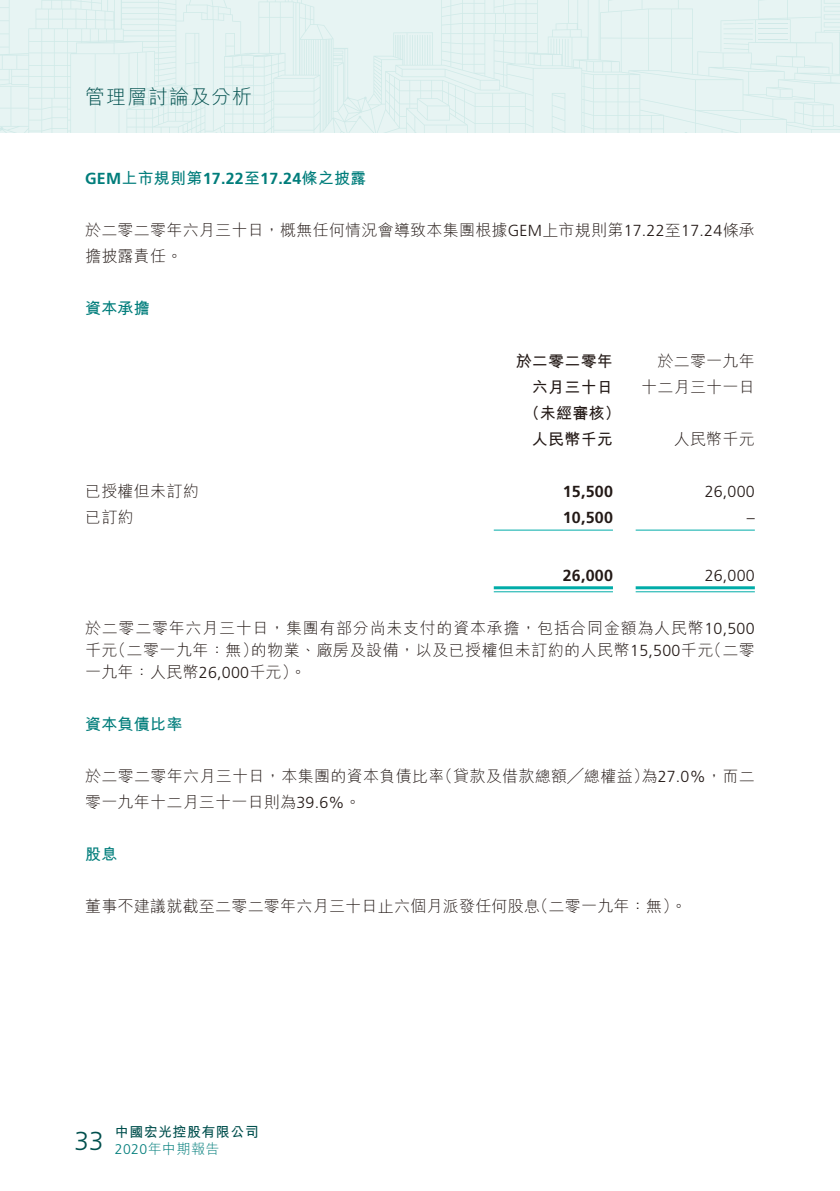
<style>
.page{position:relative;width:840px;height:1191px;background:#fff}
.page>*{position:absolute;margin:0;border:0;box-sizing:border-box;transform-origin:0 0}
.t1{font:300 26px "Frutiger LT Std";color:#004f4d}
.t2{font:300 20px "M Hei HK";letter-spacing:.05em;color:#004f4d}
.t3{font:300 16px/26px "M Hei HK";letter-spacing:.015em;color:#231916}
.t4{font:300 16px/22px "M Hei HK";letter-spacing:.045em;color:#231916;text-align:right}
.t5{font:700 16px "Frutiger LT Std";letter-spacing:.015em;color:#007d7b}
.t6{font:700 16px/26px "M Hei HK";letter-spacing:.015em;color:#231916;text-align:right}
.t7{font:700 16px "Frutiger LT Std";letter-spacing:.015em;color:#231916}
.t8{font:300 16px "Frutiger LT Std";letter-spacing:.015em;color:#231916}
.t9{font:700 16px "M Hei HK";letter-spacing:.015em;color:#007d7b}
.t10{font:700 14px "M Hei HK";letter-spacing:.03em;color:#004f4d}
.t11{font:300 14px "M Hei HK";letter-spacing:.03em;color:#007d7b}
.s1{font-family:"M Hei HK"}
.s2{font-family:"Frutiger LT Std"}
</style>
<div class="page">
<svg style="left:0;top:0;width:839px;height:133px;background:#e4f2f1"></svg>
<hr style="left:493px;top:529px;width:119px;height:1px;background:#00aca8">
<hr style="left:635px;top:529px;width:119px;height:1px;background:#00aca8">
<hr style="left:493px;top:586px;width:119px;height:3px;background:#00aca8">
<hr style="left:493px;top:591px;width:119px;height:1px;background:#00aca8">
<hr style="left:635px;top:586px;width:119px;height:3px;background:#00aca8">
<hr style="left:635px;top:591px;width:119px;height:1px;background:#00aca8">
<p class="t2" style="left:85px;top:86px;width:168px">管理層討論及分析</p>
<p class="t5" style="left:85px;top:169px;width:282px">GEM<span class="s1">上市規則第</span>17.22<span class="s1">至</span>17.24<span class="s1">條之披露</span></p>
<p class="t3" style="left:85px;top:217px;width:670px">於二零二零年六月三十日，概無任何情況會導致本集團根據<span class="s2">GEM</span>上市規則第<span class="s2">17.22</span>至<span class="s2">17.24</span>條承擔披露責任。</p>
<p class="t9" style="left:85px;top:297px;width:66px">資本承擔</p>
<p class="t6" style="left:515px;top:346px;width:99px">於二零二零年六月三十日</p>
<p class="t3" style="left:641px;top:347px;width:115px;text-align:right">於二零一九年十二月三十一日</p>
<p class="t6" style="left:523px;top:398px;width:99px">（未經審核(</p>
<p class="t3" style="left:673px;top:425px;width:82px">人民幣千元</p>
<p class="t6" style="left:531px;top:424px;width:82px">人民幣千元</p>
<p class="t3" style="left:85px;top:477px;width:115px">已授權但未訂約</p>
<p class="t3" style="left:85px;top:503px;width:50px">已訂約</p>
<p class="t7" style="left:562px;top:481px;width:52px">15,500</p>
<p class="t7" style="left:562px;top:507px;width:52px">10,500</p>
<p class="t8" style="left:704px;top:482px;width:52px">26,000</p>
<p class="t8" style="left:746px;top:508px;width:9px">–</p>
<p class="t7" style="left:562px;top:565px;width:52px">26,000</p>
<p class="t4" style="left:85px;top:617px;width:670px">於二零二零年六月三十日，集團有部分尚未支付的資本承擔，包括合同金額為人民幣<span class="s2">10,500</span>（二零</p>
<p class="t8" style="left:704px;top:566px;width:52px">26,000</p>
<p class="t3" style="left:110px;top:637px;width:149px">（二零一九年：無）</p>
<p class="t3" style="left:250px;top:637px;width:464px">的物業、廠房及設備，以及已授權但未訂約的人民幣<span class="s2">15,500</span>千元</p>
<p class="t3" style="left:85px;top:639px;width:222px;line-height:22px">千元<br>一九年：人民幣<span class="s2">26,000</span>千元。(</p>
<p class="t9" style="left:85px;top:713px;width:99px">資本負債比率</p>
<p class="t3" style="left:436px;top:763px;width:319px">（貸款及借款總額╱總權益為） <span class="s2">27.0%</span>，而二</p>
<p class="t3" style="left:85px;top:763px;width:360px">於二零二零年六月三十日，本集團的資本負債比率零一九年十二月三十一日則為<span class="s2">39.6%</span>。</p>
<p class="t9" style="left:85px;top:843px;width:34px">股息</p>
<p class="t3" style="left:532px;top:893px;width:156px">（二零一九年：無。(</p>
<p class="t3" style="left:85px;top:893px;width:456px">董事不建議就截至二零二零年六月三十日止六個月派發任何股息</p>
<p class="t10" style="left:115px;top:1121px;width:145px">中國宏光控股有限公司</p>
<h1 class="t1" style="left:74px;top:1126px;width:30px">33</h1>
<p class="t11" style="left:115px;top:1141px;width:106px"><span class="s2">2020</span>年中期報告</p>
</div>
